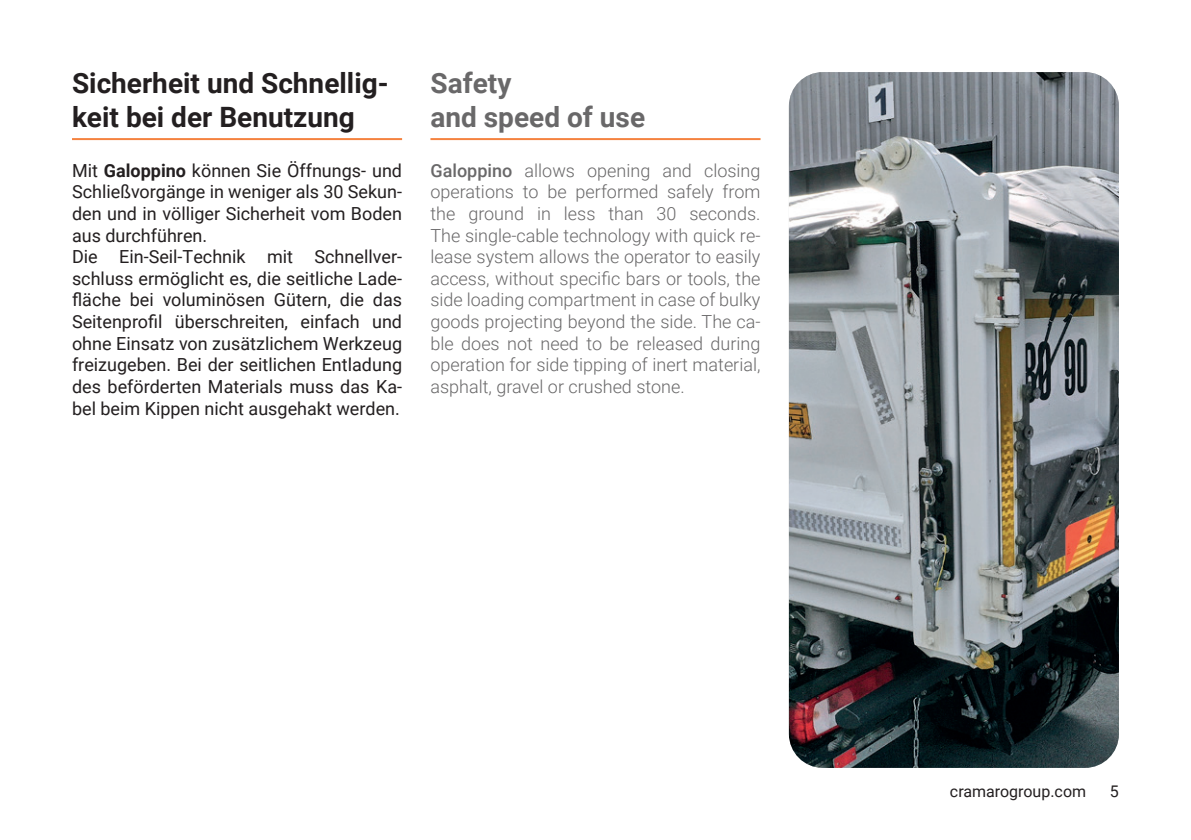
<style>
.page{position:relative;width:1191px;height:840px;background:#fff}
.page>*{position:absolute;margin:0;border:0;box-sizing:border-box;transform-origin:0 0}
.t1{font:700 28px/33.6px "Roboto";color:#231f20}
.t2{font:700 28px/33.6px "Roboto";color:#696869}
.t3{font:18px/21.6px "Roboto";color:#231f20}
.t4{font:300 18px/21.6px "Roboto";color:#696869;text-align:justify}
.t5{font:16px "Roboto";color:#231f20}
.s1{font-weight:700}
.s2{font-weight:500}
</style>
<div class="page">
<hr style="left:72px;top:138px;width:330px;height:2px;background:#f5823f">
<hr style="left:430px;top:138px;width:330px;height:2px;background:#f5823f">
<img style="left:789px;top:72px;width:330px;height:695px">
<h1 class="t1" style="left:72px;top:65px;width:318px">Sicherheit und Schnellig&shy;keit bei der Benutzung</h1>
<p class="t3" style="left:72px;top:159px;width:331px">Mit <span class="s1">Galoppino</span> können Sie Öffnungs- und Schließvorgänge in weniger als 30 Sekun&shy;den und in völliger Sicherheit vom Boden aus durchführen.<br>Die Ein-Seil-Technik mit Schnellver&shy;schluss ermöglicht es, die seitliche Lade&shy;fläche bei voluminösen Gütern, die das Seitenprofil überschreiten, einfach und ohne Einsatz von zusätzlichem Werkzeug freizugeben. Bei der seitlichen Entladung des beförderten Materials muss das Ka&shy;bel beim Kippen nicht ausgehakt werden.</p>
<h1 class="t2" style="left:430px;top:65px;width:216px">Safety<br>and speed of use</h1>
<p class="t4" style="left:430px;top:159px;width:331px"><span class="s2">Galoppino</span> allows opening and closing operations to be performed safely from the ground in less than 30 seconds.<br>The single-cable technology with quick re&shy;lease system allows the operator to easily access, without specific bars or tools, the side loading compartment in case of bulky goods projecting beyond the side. The ca&shy;ble does not need to be released during operation for side tipping of inert material, asphalt, gravel or crushed stone.</p>
<p class="t5" style="left:950px;top:779px;width:138px">cramarogroup.com</p>
<p class="t5" style="left:1110px;top:779px;width:10px">5</p>
</div>
